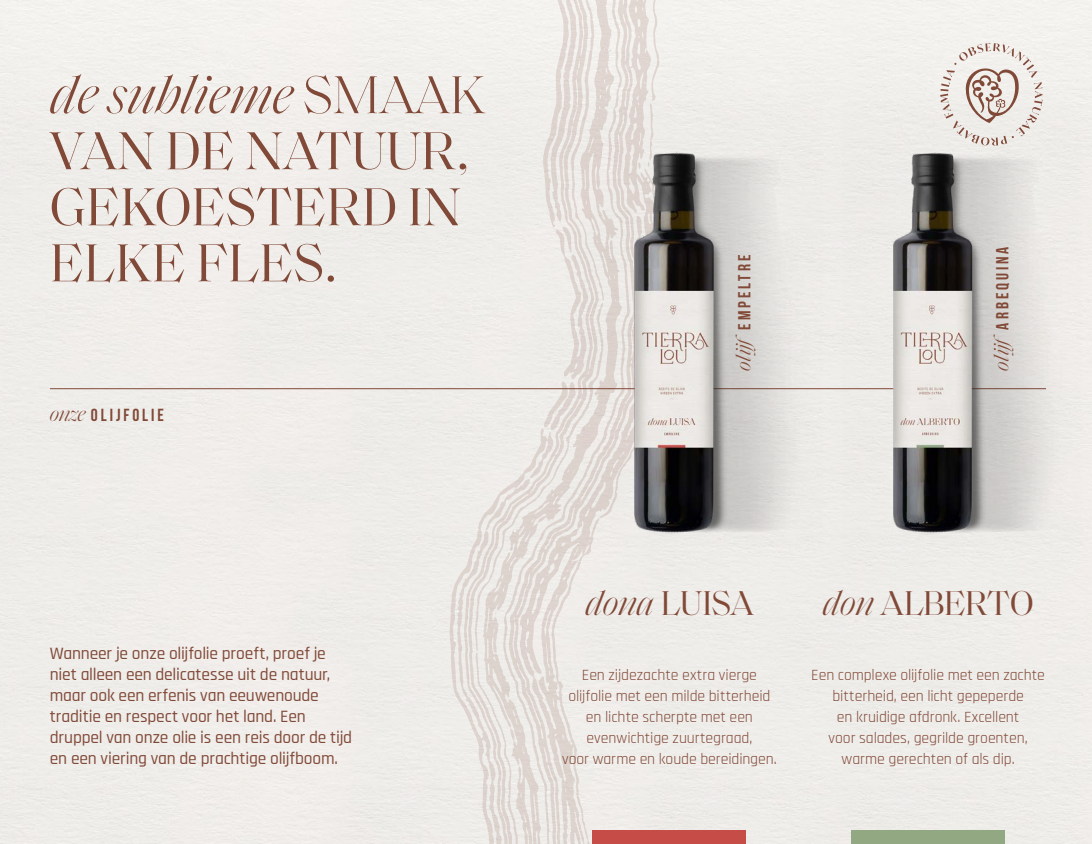
<style>
.page{position:relative;width:1092px;height:844px;background:#fff}
.page>*{position:absolute;margin:0;border:0;box-sizing:border-box;transform-origin:0 0}
.t1{font:54.25px/56px "Saol Display";letter-spacing:.01em;color:#814937}
.t2{font:35px "Saol Display";letter-spacing:-.015em;color:#814937}
.t3{font:500 17.5px/21px "Rajdhani";letter-spacing:-.015em;color:#814937}
.t4{font:700 17.5px "Bebas Neue";letter-spacing:.165em;color:#814937}
.t5{font:15.75px/21px "Rajdhani";letter-spacing:-.005em;color:#814937;text-align:center}
.s1{font-weight:300;font-style:italic}
.s2{font-weight:300}
.s3{font-family:"Saol Display";font-weight:300;font-style:italic;font-size:21px}
</style>
<div class="page">
<div style="left:464px;top:0;width:38px;height:428px;background:#f0eeeb"></div>
<svg style="left:449px;top:428px;width:53px;height:415px;background:#ebe8e4"></svg>
<svg style="left:502px;top:0;width:40px;height:843px;background:#edeae6"></svg>
<svg style="left:474px;top:303px;width:68px;height:348px;background:#eae6e2"></svg>
<svg style="left:475px;top:652px;width:43px;height:191px;background:#e6e1dd"></svg>
<svg style="left:542px;top:0;width:129px;height:843px;background:#eae6e3"></svg>
<hr style="left:50px;top:388px;width:995px;height:1px;background:#814937">
<img style="left:583px;top:103px;width:239px;height:443px">
<div style="left:592px;top:830px;width:154px;height:13px;background:#c64c47"></div>
<div style="left:851px;top:830px;width:154px;height:13px;background:#91a882"></div>
<svg style="left:940px;top:43px;width:102px;height:60px"></svg>
<img style="left:842px;top:103px;width:238px;height:443px">
<h1 class="t1" style="left:50px;top:63px;width:437px"><span class="s1">de sublieme</span> <span class="s2">SMAAK<br></span>VAN DE NATUUR,<br>GEKOESTERD IN<br>ELKE FLES.</h1>
<p class="t4" style="left:50px;top:405px;width:115px"><span class="s3">onze</span> OLIJFOLIE</p>
<p class="t3" style="left:50px;top:643px;width:304px">Wanneer je onze olijfolie proeft, proef je niet alleen een delicatesse uit de natuur, maar ook een erfenis van eeuwenoude traditie en respect voor het land. Een druppel van onze olie is een reis door de tijd en een viering van de prachtige olijfboom.</p>
<p class="t4" style="left:734px;top:371px;width:118px;rotate:-90deg"><span class="s3">olijf</span>EMPELTRE</p>
<p class="t4" style="left:992px;top:371px;width:126px;rotate:-90deg"><span class="s3">olijf</span>ARBEQUINA</p>
<h2 class="t2" style="left:585px;top:578px;width:169px"><span class="s1">dona</span> LUISA</h2>
<h2 class="t2" style="left:822px;top:578px;width:212px"><span class="s1">don</span> ALBERTO</h2>
<p class="t5" style="left:562px;top:664px;width:216px">Een zijdezachte extra vierge olijfolie met een milde bitterheid en lichte scherpte met een evenwichtige zuurtegraad,<br>voor warme en koude bereidingen.</p>
<p class="t5" style="left:811px;top:664px;width:235px">Een complexe olijfolie met een zachte bitterheid, een licht gepeperde<br>en kruidige afdronk. Excellent<br>voor salades, gegrilde groenten, warme gerechten of als dip.</p>
</div>
